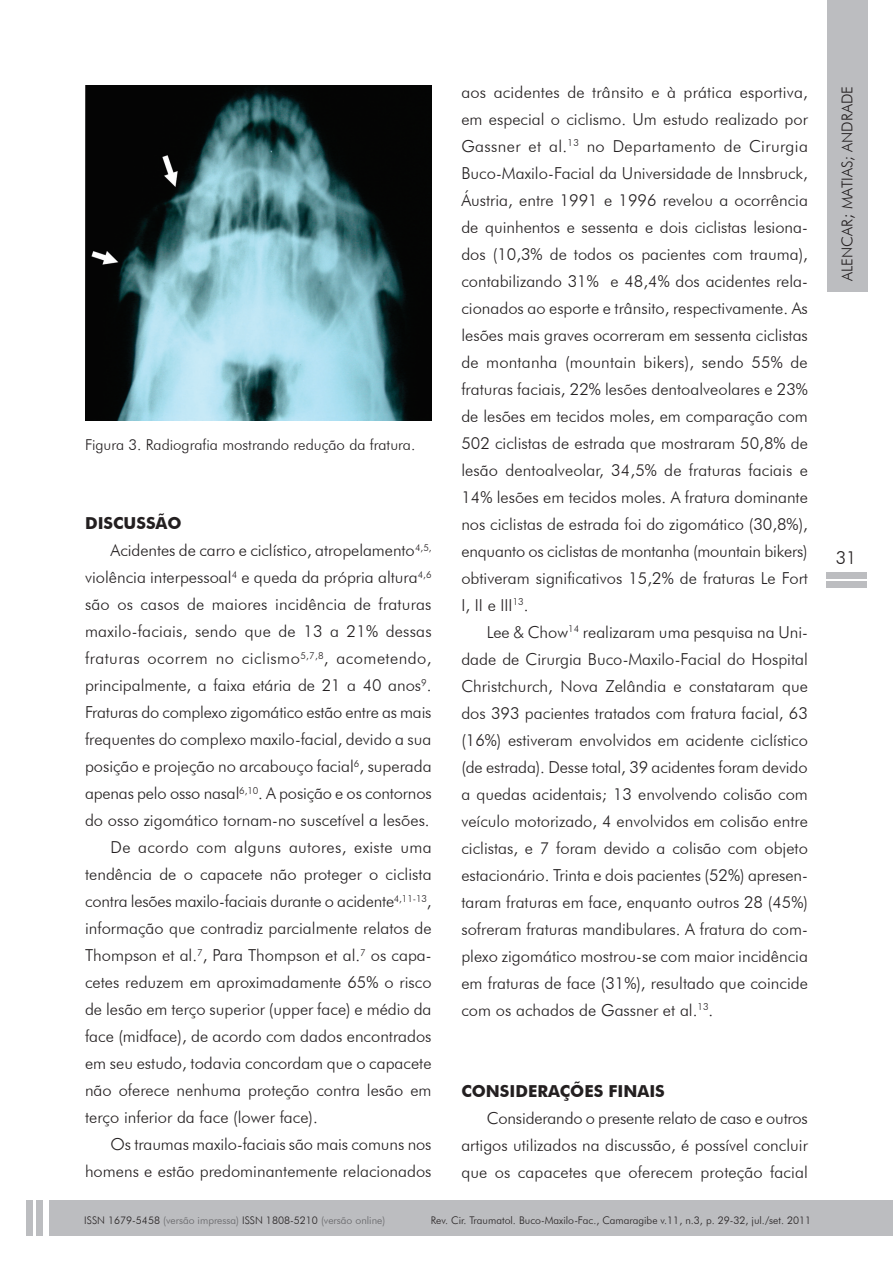
<style>
.page{position:relative;width:893px;height:1263px;background:#fff}
.page>*{position:absolute;margin:0;border:0;box-sizing:border-box;transform-origin:0 0}
.t1{font:300 18px "Futura BT";color:#231f20}
.CORPO{font:300 16.5px/27px "Futura BT";color:#231f20;text-align:justify}
.SUBTITULO{font:700 16.5px "Futura BT";color:#231f20}
.LEGENDA{font:300 15px "Futura BT";color:#231f20}
.t2{font:300 10.5px "Futura BT";color:#231f20}
.t3{font:300 10.5px "Futura BT";color:#636366}
.s1{color:#231f20}
.s2{font-size:16.5px}
</style>
<div class="page">
<div style="left:49px;top:1201px;width:844px;height:35px;background:#bcbdc0"></div>
<div style="left:27px;top:1201px;width:6px;height:35px;background:#bcbdc0"></div>
<div style="left:36px;top:1201px;width:7px;height:35px;background:#bcbdc0"></div>
<div style="left:827px;top:0;width:40px;height:291px;background:#bcbdc0"></div>
<div style="left:826px;top:582px;width:41px;height:6px;background:#bcbdc0"></div>
<div style="left:826px;top:572px;width:41px;height:6px;background:#bcbdc0"></div>
<img style="left:85px;top:85px;width:347px;height:336px">
<p class="LEGENDA" style="left:85px;top:435px;width:332px">Figura 3. Radiografia mostrando redução da fratura.</p>
<p class="SUBTITULO" style="left:85px;top:513px;width:24px">DISCUSSÃO</p>
<p class="CORPO" style="left:85px;top:537px;width:348px;text-indent:26px">Acidentes de carro e ciclístico, atropelamento<sup>4,5, </sup>violência interpessoal<sup>4</sup> e queda da própria altura<sup>4,6 </sup>são os casos de maiores incidência de fraturas maxilo-faciais, sendo que de 13 a 21% dessas fraturas ocorrem no ciclismo<sup>5,7,8</sup>, acometendo, principalmente, a faixa etária de 21 a 40 anos<sup>9</sup>.<br>Fraturas do complexo zigomático estão entre as mais frequentes do complexo maxilo-facial, devido a sua posição e projeção no arcabouço facial<sup>6</sup>, superada apenas pelo osso nasal<sup>6,10</sup>. A posição e os contornos do osso zigomático tornam-no suscetível a lesões.</p>
<p class="CORPO" style="left:85px;top:834px;width:348px;text-indent:26px">De acordo com alguns autores, existe uma tendência de o capacete não proteger o ciclista contra lesões maxilo-faciais durante o acidente<sup>4,11-13</sup>, informação que contradiz parcialmente relatos de Thompson et al.<sup>7</sup>, Para Thompson et al.<sup>7</sup> os capa&shy;cetes reduzem em aproximadamente 65% o risco de lesão em terço superior (upper face) e médio da face (midface), de acordo com dados encontrados em seu estudo, todavia concordam que o capacete não oferece nenhuma proteção contra lesão em terço inferior da face (lower face).</p>
<p class="CORPO" style="left:85px;top:1131px;width:348px;text-align:right">Os traumas maxilo-faciais são mais comuns nos homens e estão predominantemente relacionados</p>
<p class="CORPO" style="left:461px;top:78px;width:348px">aos acidentes de trânsito e à prática esportiva, em especial o ciclismo. Um estudo realizado por Gassner et al.<sup>13</sup> no Departamento de Cirurgia Buco-Maxilo-Facial da Universidade de Innsbruck, Áustria, entre 1991 e 1996 revelou a ocorrência de quinhentos e sessenta e dois ciclistas lesiona&shy;dos (10,3% de todos os pacientes com trauma), contabilizando 31% e 48,4% dos acidentes rela&shy;cionados ao esporte e trânsito, respectivamente. As lesões mais graves ocorreram em sessenta ciclistas de montanha (mountain bikers), sendo 55% de fraturas faciais, 22% lesões dentoalveolares e 23% de lesões em tecidos moles, em comparação com 502 ciclistas de estrada que mostraram 50,8% de lesão dentoalveolar, 34,5% de fraturas faciais e 14% lesões em tecidos moles. A fratura dominante nos ciclistas de estrada foi do zigomático (30,8%), enquanto os ciclistas de montanha (mountain bikers) obtiveram significativos 15,2% de fraturas Le Fort I, II e III<sup>13</sup>.</p>
<p class="CORPO" style="left:461px;top:618px;width:348px;text-indent:26px">Lee &amp; Chow<sup>14</sup> realizaram uma pesquisa na Uni&shy;dade de Cirurgia Buco-Maxilo-Facial do Hospital Christchurch, Nova Zelândia e constataram que dos 393 pacientes tratados com fratura facial, 63 (16%) estiveram envolvidos em acidente ciclístico (de estrada). Desse total, 39 acidentes foram devido a quedas acidentais; 13 envolvendo colisão com veículo motorizado, 4 envolvidos em colisão entre ciclistas, e 7 foram devido a colisão com objeto estacionário. Trinta e dois pacientes (52%) apresen&shy;taram fraturas em face, enquanto outros 28 (45%) sofreram fraturas mandibulares. A fratura do com&shy;plexo zigomático mostrou-se com maior incidência em fraturas de face (31%), resultado que coincide com os achados de Gassner et al.<sup>13</sup>.</p>
<p class="SUBTITULO" style="left:461px;top:1081px;width:23px">CONSIDERAÇ</p>
<p class="SUBTITULO" style="left:570px;top:1081px;width:58px">ÕES FINAIS</p>
<p class="CORPO" style="left:461px;top:1104px;width:348px;text-indent:26px">Considerando o presente relato de caso e outros artigos utilizados na discussão, é possível concluir que os capacetes que oferecem proteção facial</p>
<p class="t3" style="left:84px;top:1214px;width:302px"><span class="s1">ISSN 1679-5458</span> (versão impressa) <span class="s1">ISSN 1808-5210</span> (versão online)</p>
<p class="t2" style="left:431px;top:1214px;width:382px">Rev. Cir. Traumatol. Buco-Maxilo-Fac., Camaragibe v.11, n.3, p. 29-32, jul./set. 2011</p>
<p class="LEGENDA" style="left:838px;top:281px;width:194px;rotate:-90deg">Alencar<span class="s2">;</span> Matias; Andrade</p>
<p class="t1" style="left:836px;top:546px;width:22px">31</p>
</div>
